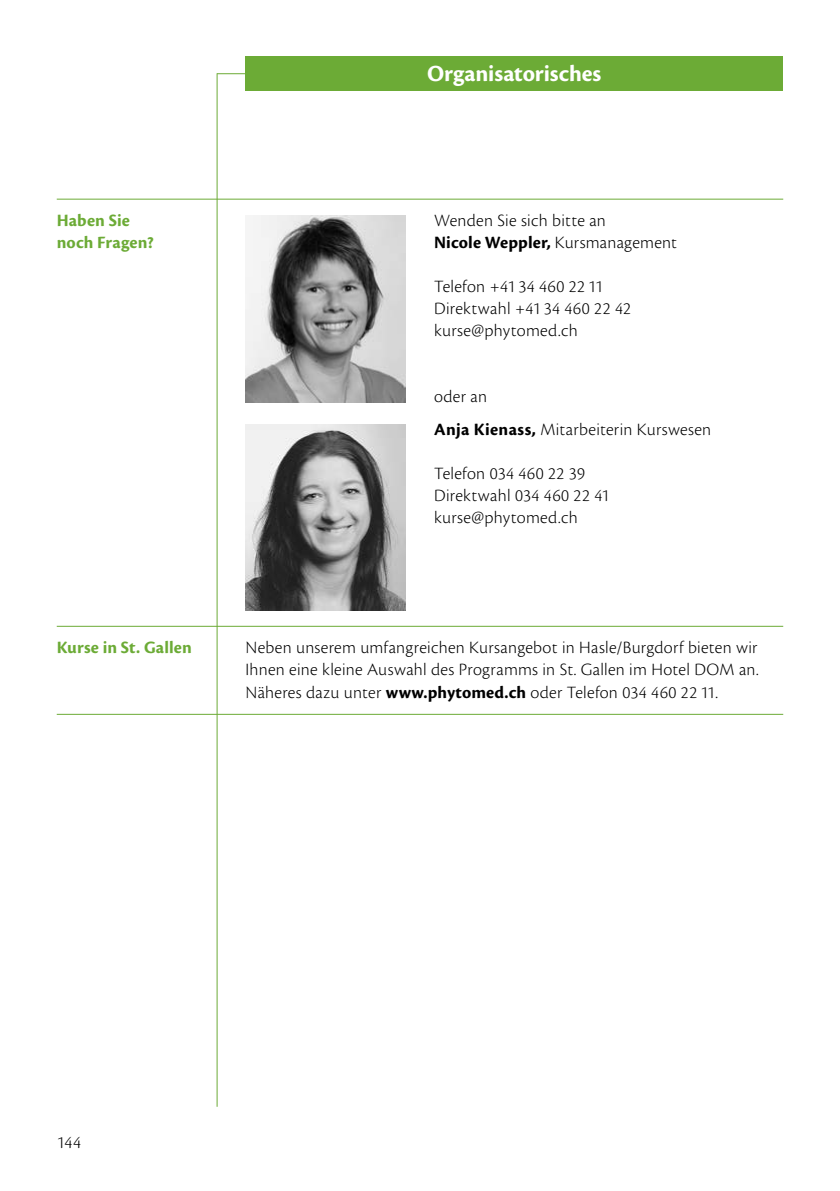
<style>
.page{position:relative;width:840px;height:1191px;background:#fff}
.page>*{position:absolute;margin:0;border:0;box-sizing:border-box;transform-origin:0 0}
.t1{font:700 24px "Cronos Pro";letter-spacing:-.005em;color:#fff}
._2_Grundschrift{font:300 18px/22px "Cronos Pro";letter-spacing:.015em;color:#000;text-align:justify}
._2_Grundschrift-2{font:700 18px "Cronos Pro";letter-spacing:.005em;color:#6cab36}
._2_Grundschrift-3{font:700 18px "Cronos Pro";letter-spacing:.005em;color:#000}
.s1{font-weight:300}
.s2{font-weight:700}
</style>
<div class="page">
<svg style="left:217px;top:73px;width:28px;height:1px"></svg>
<hr style="left:216px;top:73px;width:1px;height:1033px;background:#6cab36">
<div style="left:245px;top:57px;width:537px;height:34px;background:#6cab36"></div>
<hr style="left:57px;top:199px;width:725px;height:1px;background:#6cab36">
<hr style="left:57px;top:626px;width:725px;height:1px;background:#6cab36">
<hr style="left:57px;top:714px;width:725px;height:1px;background:#6cab36">
<img style="left:245px;top:216px;width:160px;height:186px">
<img style="left:245px;top:424px;width:160px;height:186px">
<p class="t1" style="left:427px;top:60px;width:176px">Organisatorisches</p>
<p class="_2_Grundschrift-2" style="left:57px;top:210px;width:75px">Haben Sie</p>
<p class="_2_Grundschrift" style="left:434px;top:210px;width:173px">Wenden Sie sich bitte an</p>
<p class="_2_Grundschrift-2" style="left:57px;top:232px;width:99px">noch Fragen?</p>
<p class="_2_Grundschrift-3" style="left:434px;top:232px;width:244px">Nicole Weppler, <span class="s1">Kursmanagement</span></p>
<p class="_2_Grundschrift" style="left:434px;top:276px;width:170px">Telefon +41 34 460 22 11</p>
<p class="_2_Grundschrift" style="left:434px;top:298px;width:198px">Direktwahl +41 34 460 22 42</p>
<p class="_2_Grundschrift" style="left:434px;top:320px;width:145px">kurse@phytomed.ch</p>
<p class="_2_Grundschrift" style="left:434px;top:386px;width:54px">oder an</p>
<p class="_2_Grundschrift" style="left:434px;top:419px;width:278px"><span class="s2">Anja Kienass,</span> Mitarbeiterin Kurswesen</p>
<p class="_2_Grundschrift" style="left:434px;top:463px;width:152px">Telefon 034 460 22 39</p>
<p class="_2_Grundschrift" style="left:434px;top:485px;width:177px">Direktwahl 034 460 22 41</p>
<p class="_2_Grundschrift" style="left:434px;top:507px;width:145px">kurse@phytomed.ch</p>
<p class="_2_Grundschrift-2" style="left:57px;top:637px;width:136px">Kurse in St. Gallen</p>
<p class="_2_Grundschrift" style="left:245px;top:637px;width:514px">Neben unserem umfangreichen Kursangebot in Hasle/Burgdorf bieten wir Ihnen eine kleine Auswahl des Programms in St. Gallen im Hotel DOM an.<br>Näheres dazu unter <span class="s2">www.phytomed.ch</span> oder Telefon 034 460 22 11.</p>
<p class="_2_Grundschrift" style="left:57px;top:1131px;width:26px">144</p>
</div>
